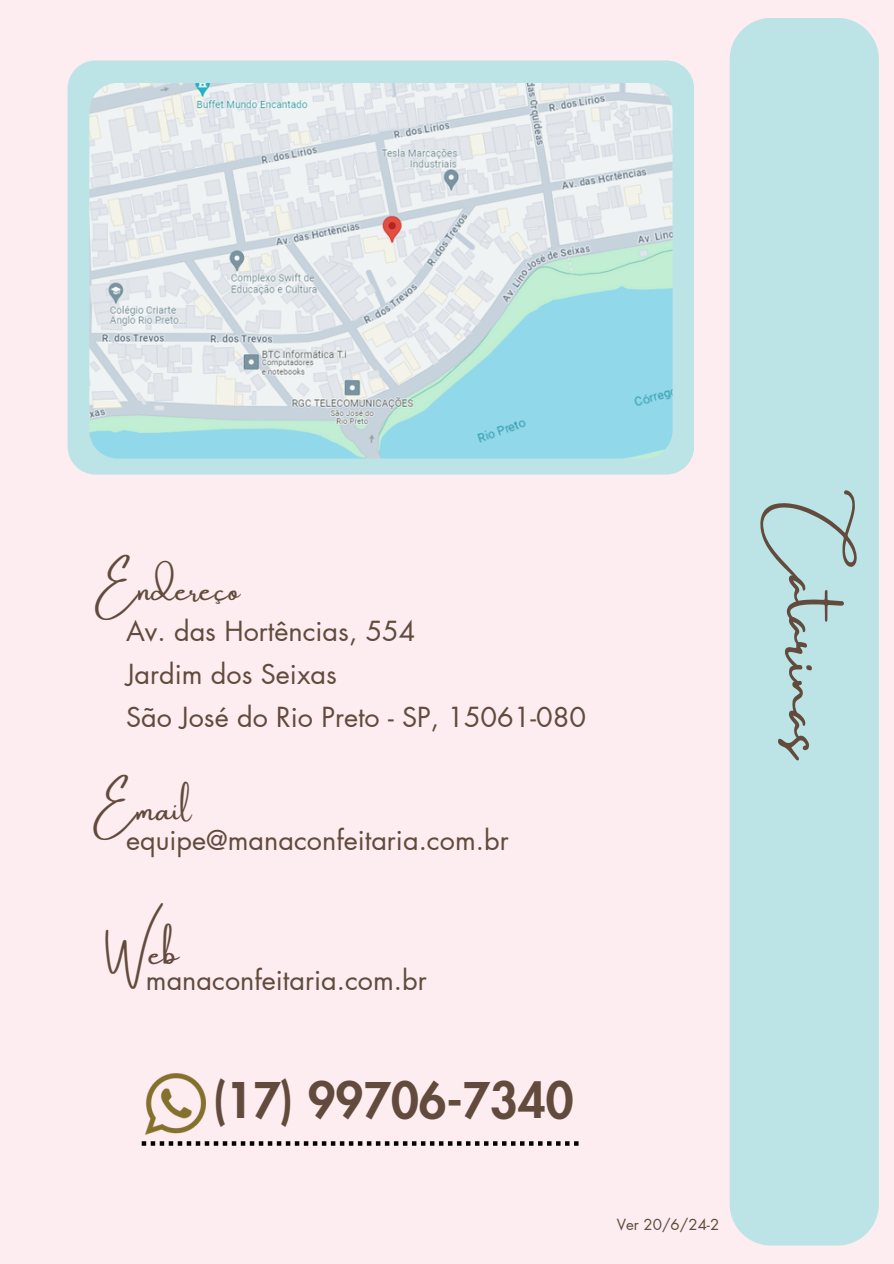
<style>
.page{position:relative;width:894px;height:1264px;background:#fff}
.page>*{position:absolute;margin:0;border:0;box-sizing:border-box;transform-origin:0 0}
.t1{font:54px "Amsterdam Three";color:#624b3d}
.t2{font:800 48px "Futura LT Pro";color:#624b3d}
.t3{font:31.5px "Amsterdam One";color:#624b3d}
.t4{font:27px/42.8px "Futura LT Pro";color:#624b3d}
.t5{font:15px "Futura LT Pro";color:#624b3d}
</style>
<div class="page">
<div style="left:0;top:0;width:893px;height:1263px;background:#fdedf0"></div>
<div style="left:729px;top:18px;width:149px;height:1227px;background:#bce4e6"></div>
<svg style="left:142px;top:1141px;width:436px;height:4px"></svg>
<div style="left:67px;top:60px;width:626px;height:414px;background:#bce4e6;border-radius:28px"></div>
<img style="left:89px;top:83px;width:583px;height:375px;border-radius:28px">
<img style="left:146px;top:1073px;width:59px;height:61px">
<h3 class="t3" style="left:94px;top:572px;width:148px">Endereço</h3>
<h3 class="t4" style="left:126px;top:611px;width:461px">Av. das Hortências, 554<br>Jardim dos Seixas<br>São José do Rio Preto - SP, 15061-080</h3>
<h3 class="t3" style="left:92px;top:792px;width:101px">Email</h3>
<h4 class="t4" style="left:126px;top:819px;width:384px">equipe@manaconfeitaria.com.br</h4>
<p class="t3" style="left:105px;top:937px;width:75px">Web</p>
<h2 class="t4" style="left:146px;top:959px;width:282px">manaconfeitaria.com.br</h2>
<h4 class="t2" style="left:212px;top:1078px;width:362px">(17) 99706-7340</h4>
<p class="t5" style="left:616px;top:1217px;width:104px">Ver 20/6/24-2</p>
<h4 class="t1" style="left:835px;top:506px;width:257px;rotate:90deg">Catarinas</h4>
</div>
